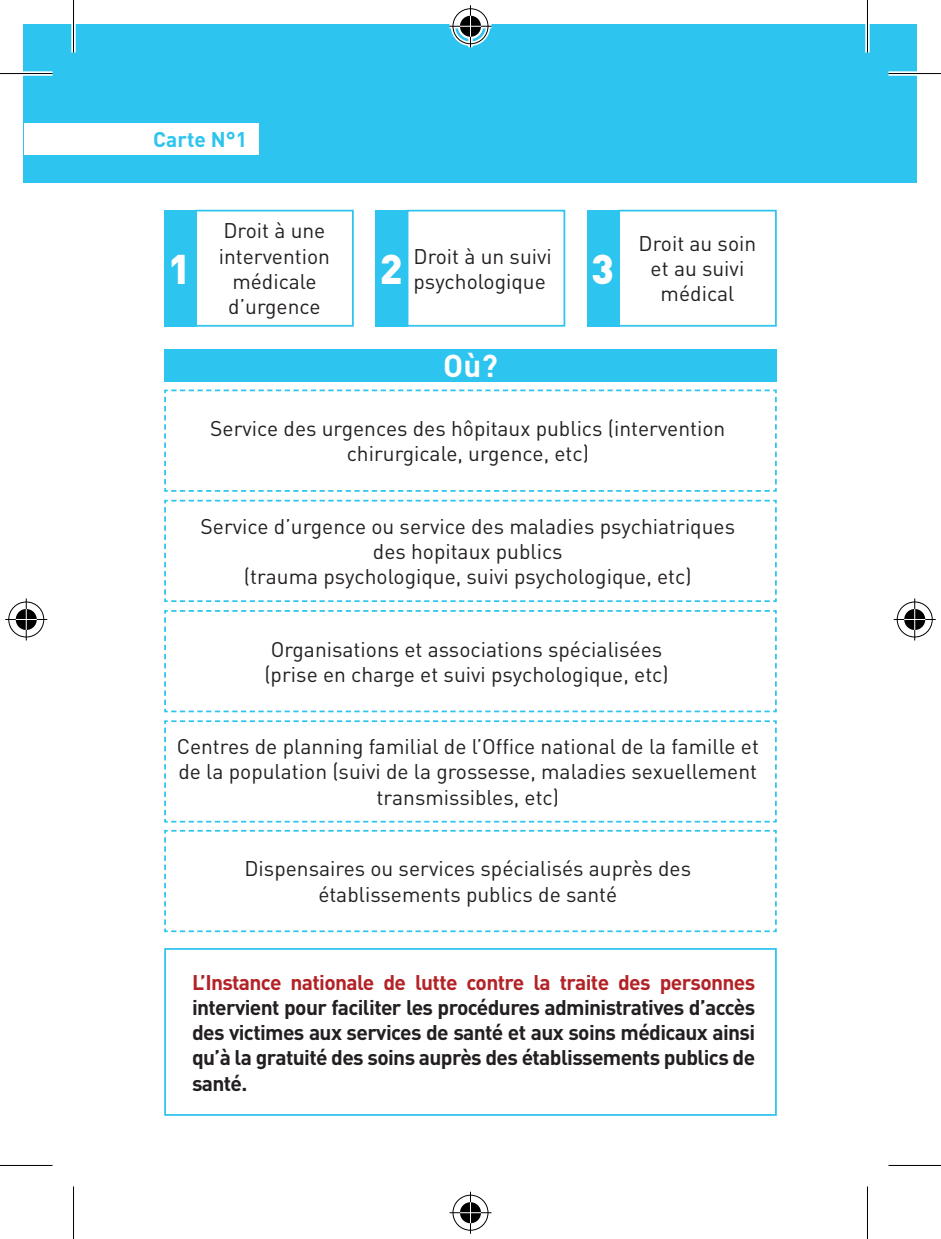
<style>
.page{position:relative;width:941px;height:1239px;background:#fff}
.page>*{position:absolute;margin:0;border:0;box-sizing:border-box;transform-origin:0 0}
.t1{font:900 40.95px "DIN Pro";color:#fff}
.t2{font:700 31.15px "DIN Pro";color:#fff}
.t3{font:21px/25.2px "DIN Pro";color:#231f20;text-align:center}
.t4{font:700 21px/25.2px "DIN Pro";letter-spacing:-.03em;color:#231f20;text-align:justify}
.t5{font:700 21px "DIN Pro";color:#2dc4ef}
.s1{color:#b22226}
</style>
<div class="page">
<svg style="left:164px;top:389px;width:613px;height:103px"></svg>
<svg style="left:164px;top:499px;width:613px;height:103px"></svg>
<svg style="left:164px;top:610px;width:613px;height:103px"></svg>
<svg style="left:164px;top:720px;width:613px;height:103px"></svg>
<svg style="left:164px;top:829px;width:613px;height:104px"></svg>
<div style="left:164px;top:948px;width:613px;height:167px;background:#fff;border:2px solid #2dc4ef"></div>
<div style="left:164px;top:349px;width:613px;height:32px;background:#2dc4ef"></div>
<div style="left:24px;top:24px;width:893px;height:158px;background:#2dc4ef"></div>
<div style="left:24px;top:123px;width:234px;height:32px;background:#fff"></div>
<div style="left:164px;top:210px;width:32px;height:116px;background:#2dc4ef"></div>
<div style="left:376px;top:210px;width:32px;height:116px;background:#2dc4ef"></div>
<div style="left:587px;top:210px;width:32px;height:116px;background:#2dc4ef"></div>
<div style="left:195px;top:210px;width:159px;height:116px;border:2px solid #2dc4ef"></div>
<div style="left:407px;top:210px;width:158px;height:116px;border:2px solid #2dc4ef"></div>
<div style="left:618px;top:210px;width:159px;height:116px;border:2px solid #2dc4ef"></div>
<div style="left:0;top:71px;width:52px;height:5px;background:#fff"></div>
<div style="left:888px;top:71px;width:53px;height:5px;background:#fff"></div>
<svg style="left:0;top:1165px;width:52px;height:1px"></svg>
<svg style="left:888px;top:1165px;width:53px;height:1px"></svg>
<div style="left:71px;top:0;width:5px;height:52px;background:#fff"></div>
<svg style="left:865px;top:24px;width:4px;height:28px"></svg>
<hr style="left:0;top:73px;width:52px;height:1px;background:#000">
<hr style="left:888px;top:73px;width:53px;height:1px;background:#000">
<hr style="left:0;top:1164px;width:52px;height:1px;background:#000">
<hr style="left:888px;top:1164px;width:53px;height:1px;background:#000">
<hr style="left:73px;top:0;width:1px;height:52px;background:#000">
<hr style="left:73px;top:1186px;width:1px;height:52px;background:#000">
<hr style="left:867px;top:0;width:1px;height:52px;background:#000">
<hr style="left:867px;top:1186px;width:1px;height:52px;background:#000">
<div style="left:451px;top:7px;width:39px;height:39px;border:4px solid #fff;border-radius:50%"></div>
<svg style="left:449px;top:24px;width:42px;height:4px"></svg>
<div style="left:468px;top:5px;width:5px;height:42px;background:#fff"></div>
<div style="left:458px;top:14px;width:25px;height:25px;border:4px solid #fff;border-radius:50%"></div>
<div style="left:452px;top:8px;width:36px;height:36px;border:1px solid #000;border-radius:50%"></div>
<hr style="left:449px;top:26px;width:42px;height:1px;background:#000">
<hr style="left:470px;top:5px;width:1px;height:42px;background:#000">
<svg style="left:460px;top:16px;width:21px;height:21px"></svg>
<div style="left:451px;top:1192px;width:39px;height:40px;border:4px solid #fff;border-radius:50%"></div>
<svg style="left:449px;top:1210px;width:42px;height:4px"></svg>
<div style="left:468px;top:1191px;width:5px;height:42px;background:#fff"></div>
<div style="left:458px;top:1199px;width:25px;height:26px;border:4px solid #fff;border-radius:50%"></div>
<div style="left:452px;top:1194px;width:36px;height:36px;border:1px solid #000;border-radius:50%"></div>
<hr style="left:449px;top:1211px;width:42px;height:2px;background:#000">
<hr style="left:470px;top:1191px;width:1px;height:42px;background:#000">
<div style="left:460px;top:1202px;width:21px;height:21px;background:#000;border-radius:50%"></div>
<hr style="left:460px;top:1211px;width:21px;height:2px;background:#fff">
<svg style="left:470px;top:1202px;width:1px;height:21px"></svg>
<div style="left:7px;top:599px;width:39px;height:40px;border:4px solid #fff;border-radius:50%"></div>
<hr style="left:5px;top:617px;width:42px;height:4px;background:#fff">
<svg style="left:24px;top:598px;width:4px;height:42px"></svg>
<div style="left:14px;top:606px;width:25px;height:26px;border:4px solid #fff;border-radius:50%"></div>
<div style="left:8px;top:601px;width:36px;height:36px;border:1px solid #000;border-radius:50%"></div>
<hr style="left:5px;top:619px;width:42px;height:1px;background:#000">
<hr style="left:26px;top:598px;width:1px;height:42px;background:#000">
<svg style="left:16px;top:609px;width:21px;height:21px"></svg>
<div style="left:895px;top:599px;width:39px;height:40px;border:4px solid #fff;border-radius:50%"></div>
<svg style="left:895px;top:617px;width:39px;height:4px"></svg>
<svg style="left:912px;top:598px;width:5px;height:42px"></svg>
<div style="left:902px;top:606px;width:25px;height:26px;border:4px solid #fff;border-radius:50%"></div>
<div style="left:897px;top:601px;width:35px;height:36px;border:1px solid #000;border-radius:50%"></div>
<hr style="left:893px;top:619px;width:42px;height:1px;background:#000">
<hr style="left:914px;top:598px;width:1px;height:42px;background:#000">
<svg style="left:904px;top:609px;width:21px;height:21px"></svg>
<p class="t5" style="left:153px;top:125px;width:95px">Carte N°1</p>
<p class="t3" style="left:219px;top:217px;width:113px">Droit à une intervention médicale d’urgence</p>
<p class="t3" style="left:413px;top:242px;width:140px;text-align:left">Droit à un suivi psychologique</p>
<p class="t3" style="left:638px;top:230px;width:119px">Droit au soin et au suivi médical</p>
<p class="t1" style="left:168px;top:241px;width:24px">1</p>
<p class="t1" style="left:380px;top:241px;width:24px">2</p>
<p class="t1" style="left:591px;top:241px;width:24px">3</p>
<p class="t2" style="left:443px;top:345px;width:56px">Où?</p>
<p class="t3" style="left:210px;top:415px;width:517px">Service des urgences des hôpitaux publics (intervention chirurgicale, urgence, etc)</p>
<p class="t3" style="left:200px;top:512px;width:536px">Service d’urgence ou service des maladies psychiatriques des hopitaux publics</p>
<p class="t3" style="left:244px;top:563px;width:449px">(trauma psychologique, suivi psychologique, etc)</p>
<p class="t3" style="left:271px;top:635px;width:393px">Organisations et associations spécialisées</p>
<p class="t3" style="left:264px;top:660px;width:406px">(prise en charge et suivi psychologique, etc)</p>
<p class="t3" style="left:177px;top:733px;width:584px">Centres de planning familial de l’Office national de la famille et de la population (suivi de la grossesse, maladies sexuellement transmissibles, etc)</p>
<p class="t3" style="left:244px;top:855px;width:448px">Dispensaires ou services spécialisés auprès des établissements publics de santé</p>
<p class="t4" style="left:192px;top:968px;width:565px"><span class="s1">L’Instance nationale de lutte contre la traite des personnes </span>intervient pour faciliter les procédures administratives d’accès des victimes aux services de santé et aux soins médicaux ainsi qu’à la gratuité des soins auprès des établissements publics de santé.</p>
</div>
